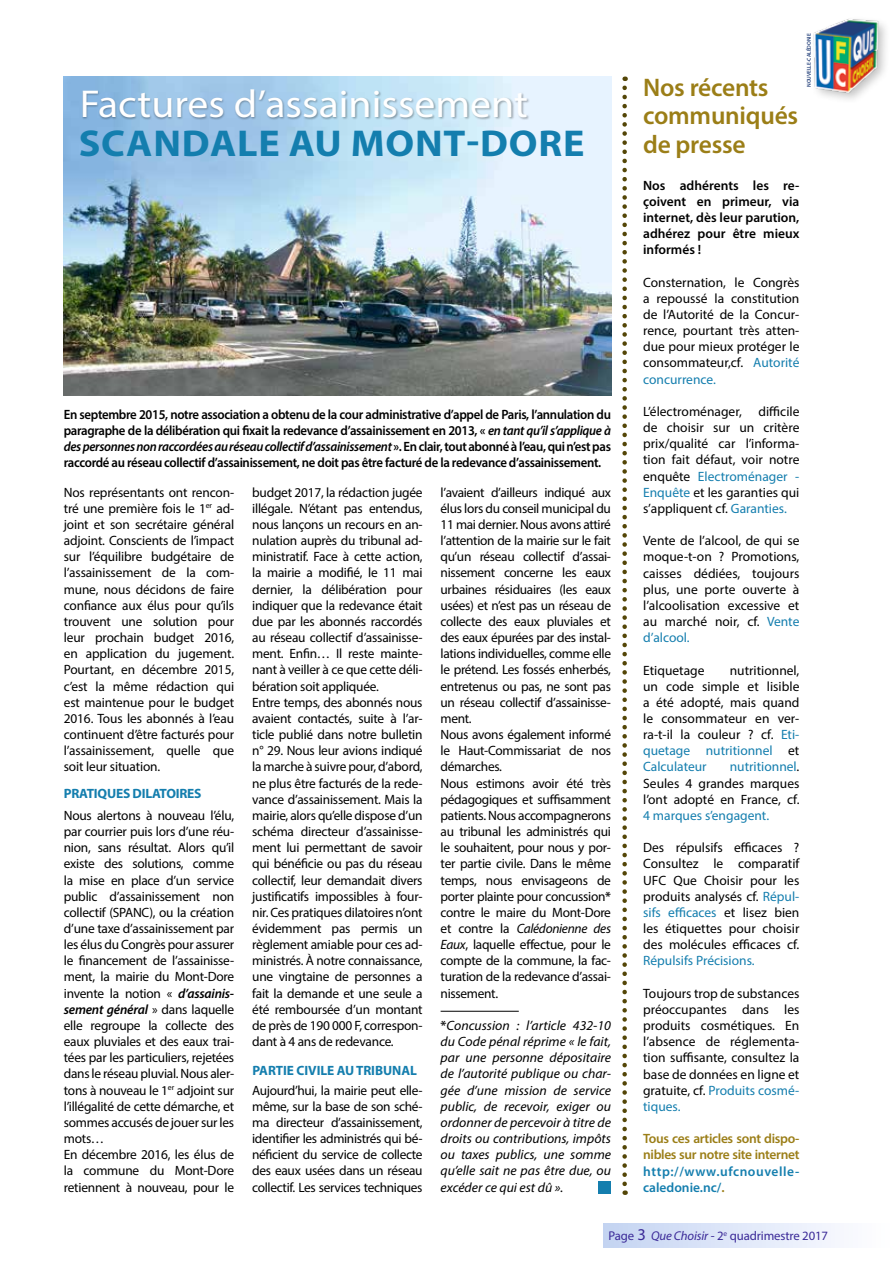
<style>
.page{position:relative;width:893px;height:1263px;background:#fff}
.page>*{position:absolute;margin:0;border:0;box-sizing:border-box;transform-origin:0 0}
.t1{font:39px "Myriad Pro";color:#fff;scale:1.07 1}
.t2{font:700 37.5px "Myriad Pro";letter-spacing:.02em;color:#147eae;scale:1.07 1}
.t3{font:600 25.5px/28.5px "Myriad Pro";letter-spacing:-.01em;color:#9b7e17}
.t4{font:13.5px/16.2px "Myriad Pro";letter-spacing:-.015em;color:#000;text-align:justify}
.t5{font:600 13.5px/15.8px "Myriad Pro";letter-spacing:-.01em;color:#000;text-align:justify;scale:.95 1}
.t6{font:italic 13.5px/16.2px "Myriad Pro";color:#000;text-align:justify}
.t7{font:600 13.5px/16.2px "Myriad Pro";letter-spacing:-.01em;color:#000;text-align:justify}
.t8{font:600 13.5px/16.2px "Myriad Pro";letter-spacing:-.025em;color:#9b7e17}
.t9{font:700 13.5px "Myriad Pro";letter-spacing:-.015em;color:#147eae}
.t10{font:13.5px "Myriad Pro";color:#147eae}
.t11{font:600 13.5px/16.2px "Myriad Pro";letter-spacing:.04em;color:#147eae}
.t12{font:12.75px "Myriad Pro";letter-spacing:-.01em;color:#3b2a98}
.t13{font:600 5.55px "Myriad Pro";letter-spacing:-.01em;color:#223f79}
.s1{font-style:italic}
.s2{font-weight:600;font-style:italic}
.s3{font-weight:600}
.s4{font-weight:600;font-style:normal}
.s5{color:#147eae}
.s6{color:#9b7e17}
.s7{font-size:16.5px}
</style>
<div class="page">
<div style="left:603px;top:1224px;width:289px;height:24px;background:linear-gradient(to right,#c4d4f2,#fff)"></div>
<div style="left:810px;top:15px;width:81px;height:89px;background:#000;opacity:.24"></div>
<img style="left:810px;top:17px;width:69px;height:80px">
<img style="left:64px;top:77px;width:547px;height:318px">
<div style="left:599px;top:1181px;width:12px;height:13px;background:#147eae"></div>
<svg style="left:622px;top:88px;width:5px;height:1107px"></svg>
<div style="left:82px;top:89px;width:447px;height:32px;background:#000;opacity:.32"></div>
<hr style="left:441px;top:1011px;width:78px;height:1px;background:#000">
<h1 class="t1" style="left:80px;top:80px;width:420px">Factures d’assainissement</h1>
<h2 class="t2" style="left:79px;top:119px;width:474px">SCANDALE AU MONT-DORE</h2>
<p class="t5" style="left:64px;top:407px;width:577px">En septembre 2015, notre association a obtenu de la cour administrative d’appel de Paris, l’annulation du paragraphe de la délibération qui fixait la redevance d’assainissement en 2013, « <span class="s1">en tant qu’il s’applique à des personnes non raccordées au réseau collectif d’assainissement</span> ». En clair, tout abonné à l’eau, qui n’est pas raccordé au réseau collectif d’assainissement, ne doit pas être facturé de la redevance d’assainissement.</p>
<p class="t4" style="left:64px;top:484px;width:172px">Nos représentants ont rencon&shy;tré une première fois le 1<sup>er</sup> ad&shy;joint et son secrétaire général adjoint. Conscients de l’impact sur l’équilibre budgétaire de l’assainissement de la com&shy;mune, nous décidons de faire confiance aux élus pour qu’ils trouvent une solution pour leur prochain budget 2016, en application du jugement.<br>Pourtant, en décembre 2015, c’est la même rédaction qui est maintenue pour le budget 2016. Tous les abonnés à l’eau continuent d’être facturés pour l’assainissement, quelle que soit leur situation.</p>
<p class="t9" style="left:64px;top:785px;width:139px">PRATIQUES DILATOIRES</p>
<p class="t4" style="left:64px;top:807px;width:172px;text-align:left">Nous alertons à nouveau l’élu, par courrier puis lors d’une réu&shy;nion, sans résultat. Alors qu’il existe des solutions, comme la mise en place d’un service public d’assainissement non collectif (SPANC), ou la création d’une taxe d’assainissement par les élus du Congrès pour assurer le financement de l’assainisse&shy;ment, la mairie du Mont-Dore invente la notion « <span class="s2">d’assainis&shy;sement général</span> » dans laquelle elle regroupe la collecte des eaux pluviales et des eaux trai&shy;tées par les particuliers, rejetées dans le réseau pluvial. Nous aler&shy;tons à nouveau le 1<sup>er</sup> adjoint sur l’illégalité de cette démarche, et sommes accusés de jouer sur les mots…<br>En décembre 2016, les élus de la commune du Mont-Dore retiennent à nouveau, pour le</p>
<p class="t4" style="left:252px;top:484px;width:172px;text-align:left">budget 2017, la rédaction jugée illégale. N’étant pas entendus, nous lançons un recours en an&shy;nulation auprès du tribunal ad&shy;ministratif. Face à cette action, la mairie a modifié, le 11 mai dernier, la délibération pour indiquer que la redevance était due par les abonnés raccordés au réseau collectif d’assainisse&shy;ment. Enfin… Il reste mainte&shy;nant à veiller à ce que cette déli&shy;bération soit appliquée.<br>Entre temps, des abonnés nous avaient contactés, suite à l’ar&shy;ticle publié dans notre bulletin n° 29. Nous leur avions indiqué la marche à suivre pour, d’abord, ne plus être facturés de la rede&shy;vance d’assainissement. Mais la mairie, alors qu’elle dispose d’un schéma directeur d’assainisse&shy;ment lui permettant de savoir qui bénéficie ou pas du réseau collectif, leur demandait divers justificatifs impossibles à four&shy;nir. Ces pratiques dilatoires n’ont évidemment pas permis un règlement amiable pour ces ad&shy;ministrés. À notre connaissance, une vingtaine de personnes a fait la demande et une seule a été remboursée d’un montant de près de 190 000 F, correspon&shy;dant à 4 ans de redevance.</p>
<p class="t9" style="left:252px;top:1062px;width:15px">PARTIE</p>
<p class="t9" style="left:296px;top:1062px;width:8px">CIVILE</p>
<p class="t9" style="left:337px;top:1062px;width:28px">AU TRIBUNAL</p>
<p class="t4" style="left:252px;top:1082px;width:172px">Aujourd’hui, la mairie peut elle&shy;même, sur la base de son sché&shy;ma directeur d’assainissement, identifier les administrés qui bé&shy;néficient du service de collecte des eaux usées dans un réseau collectif. Les services techniques</p>
<p class="t4" style="left:441px;top:484px;width:172px;text-align:left">l’avaient d’ailleurs indiqué aux élus lors du conseil municipal du<br>11 mai dernier. Nous avons attiré l’attention de la mairie sur le fait qu’un réseau collectif d’assai&shy;nissement concerne les eaux urbaines résiduaires (les eaux usées) et n’est pas un réseau de collecte des eaux pluviales et des eaux épurées par des instal&shy;lations individuelles, comme elle le prétend. Les fossés enherbés, entretenus ou pas, ne sont pas un réseau collectif d’assainisse&shy;ment.<br>Nous avons également informé le Haut-Commissariat de nos démarches.<br>Nous estimons avoir été très pédagogiques et suffisamment patients. Nous accompagnerons au tribunal les administrés qui le souhaitent, pour nous y por&shy;ter partie civile. Dans le même temps, nous envisageons de porter plainte pour concussion<span class="s3">* </span>contre le maire du Mont-Dore et contre la <span class="s1">Calédonienne des<br>Eaux</span>, laquelle effectue, pour le compte de la commune, la fac&shy;turation de la redevance d’assai&shy;nissement.</p>
<p class="t6" style="left:441px;top:1017px;width:172px"><span class="s4">*</span>Concussion : l’article 432-10 du Code pénal réprime « le fait, par une personne dépositaire de l’autorité publique ou char&shy;gée d’une mission de service public, de recevoir, exiger ou ordonner de percevoir à titre de droits ou contributions, impôts ou taxes publics, une somme qu’elle sait ne pas être due, ou excéder ce qui est dû ».</p>
<p class="t13" style="left:805px;top:87px;width:55px;rotate:-90deg">NOUVELLE-CALÉDONIE</p>
<h3 class="t3" style="left:643px;top:72px;width:157px">Nos récents communiqués de presse</h3>
<p class="t7" style="left:643px;top:177px;width:158px">Nos adhérents les re&shy;çoivent en primeur, via internet, dès leur parution, adhérez pour être mieux informés !</p>
<p class="t4" style="left:643px;top:274px;width:158px">Consternation, le Congrès a repoussé la constitution de l’Autorité de la Concur&shy;rence, pourtant très atten&shy;due pour mieux protéger le consommateur,cf. <span class="s5">Autorité concurrence.</span></p>
<p class="t4" style="left:643px;top:403px;width:158px">L’électroménager, difficile de choisir sur un critère prix/qualité car l’informa&shy;tion fait défaut, voir notre enquête <span class="s5">Electroménager - Enquête</span> et les garanties qui s’appliquent cf. <span class="s5">Garanties.</span></p>
<p class="t4" style="left:643px;top:532px;width:158px">Vente de l’alcool, de qui se moque-t-on ? Promotions, caisses dédiées, toujours plus, une porte ouverte à l’alcoolisation excessive et au marché noir, cf. <span class="s5">Vente d’alcool.</span></p>
<p class="t4" style="left:643px;top:662px;width:63px">Etiquetage</p>
<p class="t4" style="left:643px;top:662px;width:158px;text-indent:87px">nutritionnel, un code simple et lisible a été adopté, mais quand le consommateur en ver&shy;ra-t-il la couleur ? cf. <span class="s5">Eti&shy;quetage nutritionnel</span> et <span class="s5">Calculateur</span></p>
<p class="t4" style="left:643px;top:759px;width:158px;text-indent:87px"><span class="s5">nutritionnel</span>.<br>Seules 4 grandes marques l’ont adopté en France, cf.</p>
<p class="t10" style="left:643px;top:807px;width:127px">4 marques s’engagent.</p>
<p class="t4" style="left:643px;top:839px;width:158px">Des répulsifs efficaces ?<br>Consultez le comparatif UFC Que Choisir pour les produits analysés cf. <span class="s5">Répul&shy;sifs efficaces</span> et lisez bien les étiquettes pour choisir des molécules efficaces cf.</p>
<p class="t10" style="left:643px;top:952px;width:113px">Répulsifs Précisions.</p>
<p class="t4" style="left:643px;top:985px;width:158px">Toujours trop de substances préoccupantes dans les produits cosmétiques. En l’absence de réglementa&shy;tion suffisante, consultez la base de données en ligne et gratuite, cf. <span class="s5">Produits cosmé&shy;tiques.</span></p>
<p class="t8" style="left:643px;top:1130px;width:158px">Tous ces articles sont dispo&shy;nibles sur notre site internet</p>
<p class="t11" style="left:643px;top:1162px;width:158px">http://www.ufcnouvelle&shy;caledonie.nc/<span class="s6">.</span></p>
<p class="t12" style="left:609px;top:1228px;width:221px">Page <span class="s7">3</span> <span class="s1">Que Choisir</span> - 2<sup>e</sup> quadrimestre 2017</p>
</div>
